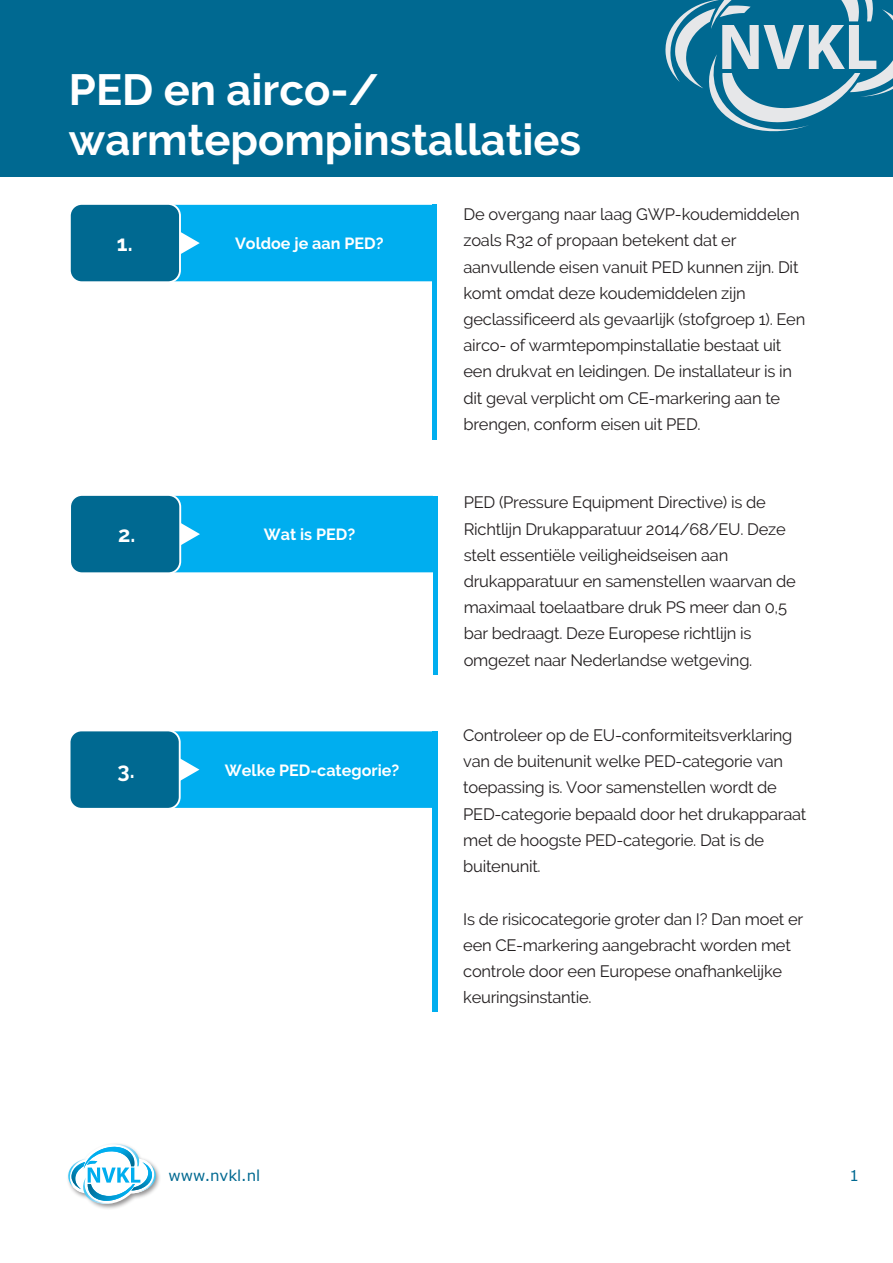
<style>
.page{position:relative;width:893px;height:1263px;background:#fff}
.page>*{position:absolute;margin:0;border:0;box-sizing:border-box;transform-origin:0 0}
.t1{font:700 43.5px/49.5px "Raleway";color:#fff}
.t2{font:700 21.75px "Raleway";color:#fff}
.t3{font:16.5px/26.2px "Raleway";letter-spacing:-.015em;color:#231f20}
.t4{font:700 16.2px "Raleway";color:#fff}
.t5{font:15px "Verdana";letter-spacing:-.005em;color:#006991}
</style>
<div class="page">
<div style="left:154px;top:204px;width:280px;height:78px;background:#00aeef"></div>
<div style="left:153px;top:203px;width:282px;height:80px;border:2px solid #fff"></div>
<svg style="left:181px;top:232px;width:19px;height:22px"></svg>
<div style="left:70px;top:204px;width:110px;height:78px;background:#006991;border-radius:12px"></div>
<div style="left:69px;top:203px;width:112px;height:80px;border:2px solid #fff;border-radius:12px"></div>
<div style="left:0;top:0;width:893px;height:176px;background:#006991"></div>
<svg style="left:665px;top:0;width:228px;height:132px"></svg>
<div style="left:66px;top:1142px;width:95px;height:68px;background:#231f20;opacity:.5"></div>
<svg style="left:68px;top:1142px;width:88px;height:65px"></svg>
<hr style="left:433px;top:205px;width:4px;height:235px;background:#00aeef">
<div style="left:154px;top:495px;width:280px;height:78px;background:#00aeef"></div>
<div style="left:153px;top:494px;width:282px;height:80px;border:2px solid #fff"></div>
<svg style="left:181px;top:520px;width:19px;height:28px"></svg>
<div style="left:70px;top:495px;width:110px;height:78px;background:#006991;border-radius:12px"></div>
<div style="left:69px;top:494px;width:112px;height:80px;border:2px solid #fff;border-radius:12px"></div>
<hr style="left:433px;top:496px;width:4px;height:179px;background:#00aeef">
<div style="left:154px;top:730px;width:279px;height:79px;background:#00aeef"></div>
<div style="left:153px;top:729px;width:281px;height:81px;border:2px solid #fff"></div>
<svg style="left:181px;top:759px;width:18px;height:22px"></svg>
<div style="left:70px;top:730px;width:110px;height:79px;background:#006991;border-radius:12px"></div>
<div style="left:69px;top:729px;width:112px;height:81px;border:2px solid #fff;border-radius:12px"></div>
<div style="left:433px;top:731px;width:5px;height:281px;background:#00aeef"></div>
<h1 class="t1" style="left:69px;top:65px;width:514px">PED en airco-/ warmtepompinstallaties</h1>
<h2 class="t2" style="left:117px;top:231px;width:17px">1.</h2>
<p class="t4" style="left:235px;top:234px;width:150px">Voldoe je aan PED?</p>
<h2 class="t2" style="left:118px;top:522px;width:19px">2.</h2>
<p class="t4" style="left:264px;top:525px;width:93px">Wat is PED?</p>
<h2 class="t2" style="left:118px;top:758px;width:19px">3.</h2>
<p class="t4" style="left:225px;top:761px;width:176px">Welke PED-categorie?</p>
<p class="t3" style="left:463px;top:201px;width:343px">De overgang naar laag GWP-koudemiddelen zoals R32 of propaan betekent dat er aanvullende eisen vanuit PED kunnen zijn. Dit komt omdat deze koudemiddelen zijn geclassificeerd als gevaarlijk (stofgroep 1). Een airco- of warmtepompinstallatie bestaat uit een drukvat en leidingen. De installateur is in dit geval verplicht om CE-markering aan te brengen, conform eisen uit PED.</p>
<p class="t3" style="left:464px;top:489px;width:334px">PED (Pressure Equipment Directive) is de Richtlijn Drukapparatuur 2014/68/EU. Deze stelt essentiële veiligheidseisen aan drukapparatuur en samenstellen waarvan de maximaal toelaatbare druk PS meer dan 0,5 bar bedraagt. Deze Europese richtlijn is omgezet naar Nederlandse wetgeving.</p>
<p class="t3" style="left:463px;top:722px;width:345px">Controleer op de EU-conformiteitsverklaring van de buitenunit welke PED-categorie van toepassing is. Voor samenstellen wordt de PED-categorie bepaald door het drukapparaat met de hoogste PED-categorie. Dat is de buitenunit.</p>
<p class="t3" style="left:463px;top:905px;width:341px">Is de risicocategorie groter dan I? Dan moet er een CE-markering aangebracht worden met controle door een Europese onafhankelijke keuringsinstantie.</p>
<p class="t5" style="left:169px;top:1165px;width:93px">www.nvkl.nl</p>
<p class="t5" style="left:849px;top:1165px;width:11px">1</p>
</div>
